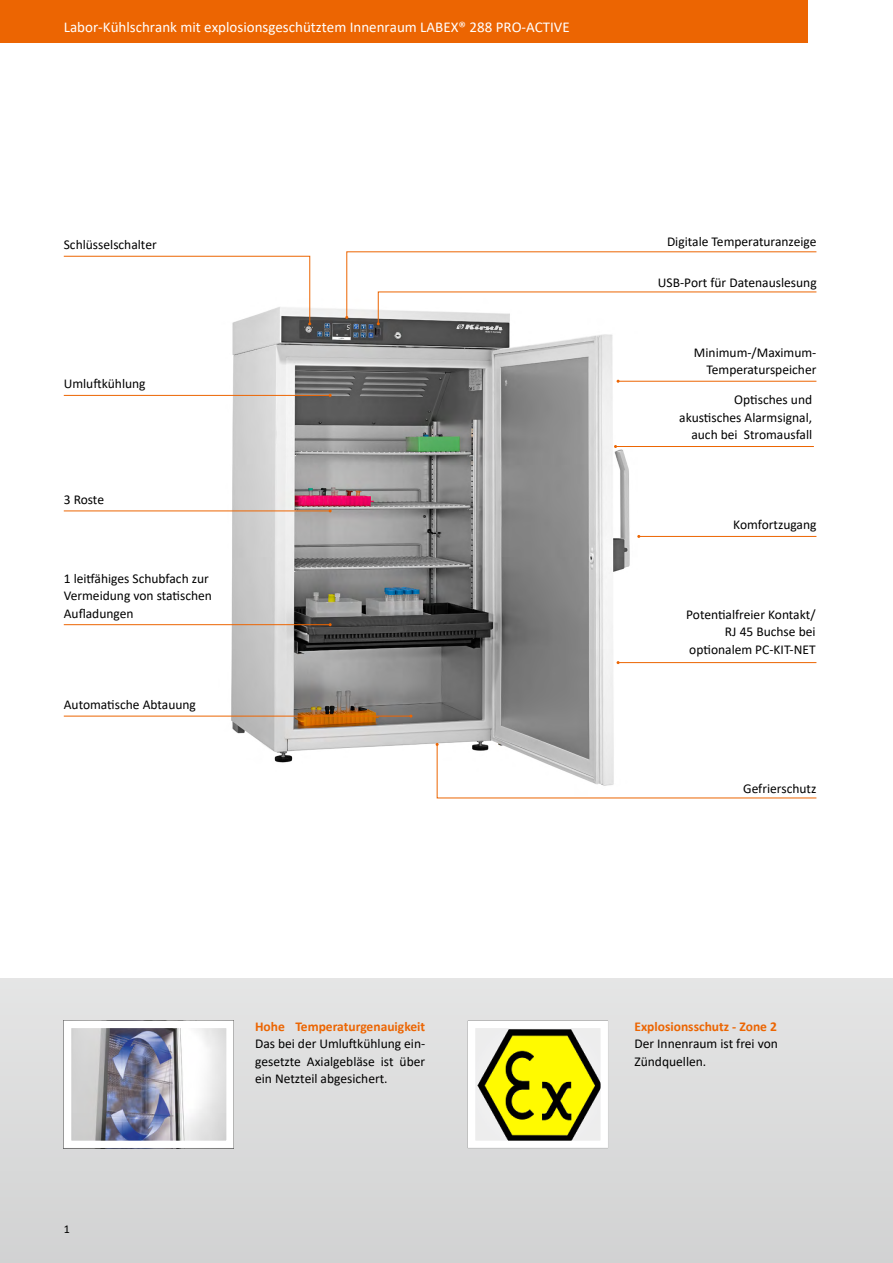
<style>
.page{position:relative;width:893px;height:1263px;background:#fff}
.page>*{position:absolute;margin:0;border:0;box-sizing:border-box;transform-origin:0 0}
.t1{font:15px "Calibri";color:#fff}
.t2{font:13.5px/17.5px "Calibri";color:#000;text-align:right}
.t3{font:700 13.5px "Calibri";color:#ec6502}
.t4{font:12px "Calibri";color:#000}
</style>
<div class="page">
<img style="left:219px;top:308px;width:419px;height:455px">
<svg style="left:436px;top:743px;width:381px;height:56px"></svg>
<hr style="left:618px;top:662px;width:198px;height:1px;background:#ec6502">
<hr style="left:615px;top:446px;width:199px;height:1px;background:#ec6502">
<hr style="left:618px;top:381px;width:198px;height:1px;background:#ec6502">
<div style="left:0;top:978px;width:893px;height:285px;background:#dadadb"></div>
<div style="left:0;top:0;width:808px;height:43px;background:#ec6502"></div>
<svg style="left:63px;top:1020px;width:171px;height:129px"></svg>
<svg style="left:467px;top:1020px;width:141px;height:129px;background:#c8c668"></svg>
<hr style="left:639px;top:536px;width:177px;height:1px;background:#ec6502">
<hr style="left:64px;top:395px;width:266px;height:1px;background:#ec6502">
<svg style="left:63px;top:255px;width:248px;height:70px"></svg>
<hr style="left:64px;top:510px;width:266px;height:1px;background:#ec6502">
<hr style="left:64px;top:624px;width:266px;height:1px;background:#ec6502">
<hr style="left:64px;top:716px;width:347px;height:1px;background:#ec6502">
<svg style="left:345px;top:251px;width:472px;height:74px"></svg>
<p class="t1" style="left:64px;top:17px;width:507px">Labor-Kühlschrank mit explosionsgeschütztem Innenraum LABEX® 288 PRO-ACTIVE</p>
<p class="t2" style="left:64px;top:235px;width:95px">Schlüsselschalter</p>
<p class="t2" style="left:64px;top:375px;width:83px">Umluftkühlung</p>
<p class="t2" style="left:64px;top:490px;width:42px">3 Roste</p>
<p class="t2" style="left:64px;top:569px;width:150px;text-align:left">1 leitfähiges Schubfach zur<br>Vermeidung von statischen<br>Aufladungen</p>
<p class="t2" style="left:64px;top:695px;width:134px">Automatische Abtauung</p>
<p class="t2" style="left:667px;top:232px;width:151px">Digitale Temperaturanzeige</p>
<p class="t2" style="left:658px;top:273px;width:160px">USB-Port für Datenauslesung</p>
<p class="t2" style="left:694px;top:343px;width:124px">Minimum-/Maximum-<br>Temperaturspeicher</p>
<p class="t2" style="left:679px;top:391px;width:134px">Optisches und akustisches Alarmsignal, auch bei Stromausfall</p>
<p class="t2" style="left:733px;top:516px;width:85px">Komfortzugang</p>
<p class="t2" style="left:686px;top:605px;width:131px">Potentialfreier Kontakt/<br>RJ 45 Buchse bei optionalem PC-KIT-NET</p>
<p class="t2" style="left:743px;top:780px;width:75px">Gefrierschutz</p>
<p class="t4" style="left:64px;top:1221px;width:8px">1</p>
<p class="t3" style="left:255px;top:1017px;width:172px">Hohe Temperaturgenauigkeit</p>
<p class="t2" style="left:255px;top:1035px;width:172px;text-align:justify">Das bei der Umluftkühlung ein&shy;gesetzte Axialgebläse ist über ein Netzteil abgesichert.</p>
<p class="t3" style="left:634px;top:1017px;width:144px">Explosionsschutz - Zone 2</p>
<p class="t2" style="left:634px;top:1035px;width:145px;text-align:left">Der Innenraum ist frei von<br>Zündquellen.</p>
</div>
